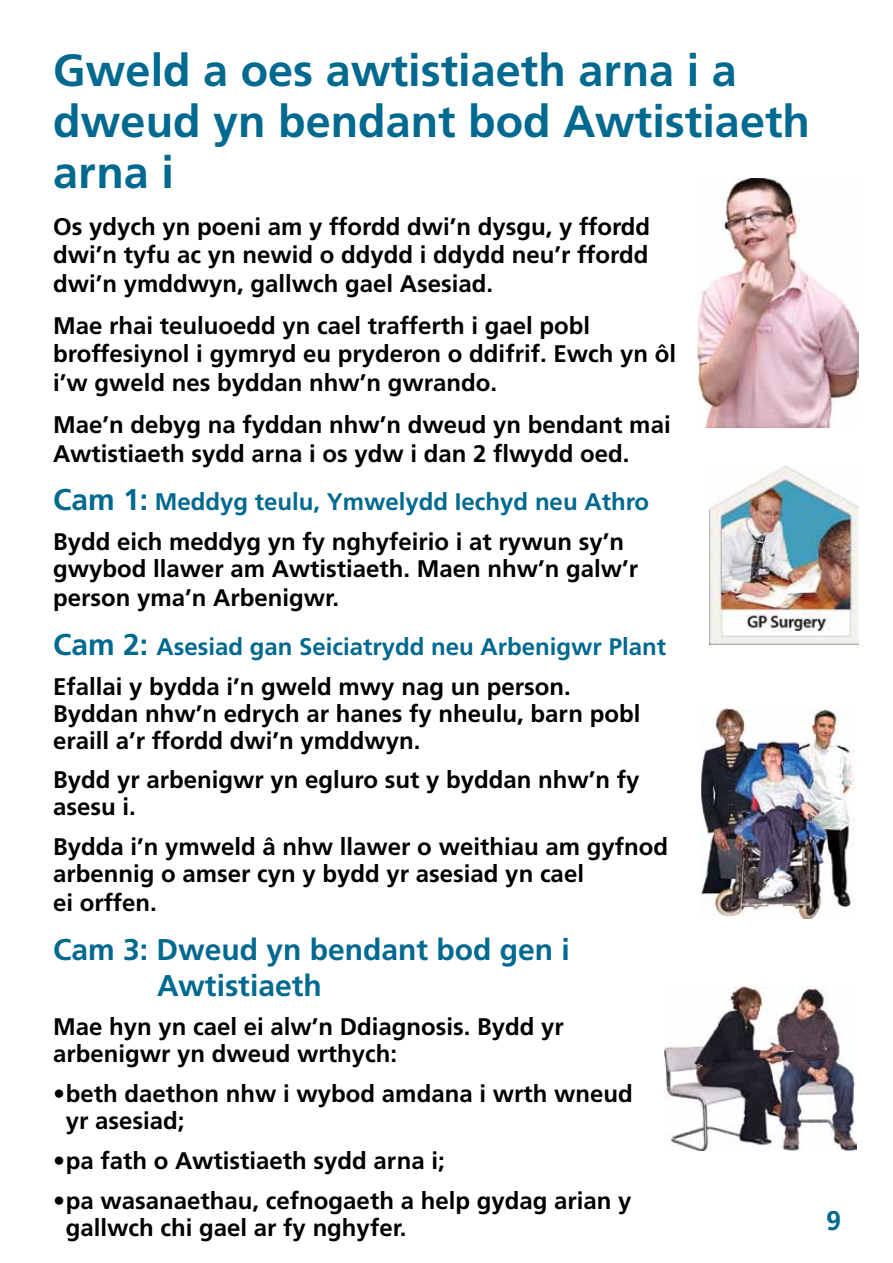
<style>
.page{position:relative;width:893px;height:1263px;background:#fff}
.page>*{position:absolute;margin:0;border:0;box-sizing:border-box;transform-origin:0 0}
.t1{font:700 45px/51px "Frutiger LT Std";color:#006990}
.t2{font:700 30px/36px "Frutiger LT Std";color:#006990}
.t3{font:700 27px "Frutiger LT Std";color:#006990}
.t4{font:700 24px/28.8px "Frutiger LT Std";color:#000}
.t5{font:700 24px/39.8px "Frutiger LT Std";color:#006990}
.s1{font-size:30px;color:#006990}
.s2{color:#006990}
.s3{font-size:30px}
.s4{color:#000}
</style>
<div class="page">
<img style="left:709px;top:467px;width:150px;height:177px">
<img style="left:701px;top:708px;width:154px;height:210px">
<img style="left:664px;top:986px;width:193px;height:164px">
<img style="left:697px;top:179px;width:161px;height:249px">
<h1 class="t1" style="left:53px;top:45px;width:758px">Gweld a oes awtistiaeth arna i a dweud yn bendant bod Awtistiaeth arna i</h1>
<p class="t4" style="left:53px;top:212px;width:599px;text-align:justify">Os ydych yn poeni am y ffordd dwi’n dysgu, y ffordd dwi’n tyfu ac yn newid o ddydd i ddydd neu’r ffordd dwi’n ymddwyn, gallwch gael Asesiad.</p>
<p class="t4" style="left:53px;top:311px;width:624px">Mae rhai teuluoedd yn cael trafferth i gael pobl broffesiynol i gymryd eu pryderon o ddifrif. Ewch yn ôl i’w gweld nes byddan nhw’n gwrando.</p>
<p class="t4" style="left:53px;top:410px;width:619px">Mae’n debyg na fyddan nhw’n dweud yn bendant mai<br>Awtistiaeth sydd arna i os ydw i dan 2 flwydd oed.</p>
<p class="t4" style="left:53px;top:482px;width:598px;line-height:39.8px"><span class="s1">Cam 1:</span> <span class="s2">Meddyg teulu, Ymwelydd Iechyd neu Athro<br></span>Bydd eich meddyg yn fy nghyfeirio i at rywun sy’n</p>
<p class="t4" style="left:53px;top:554px;width:587px">gwybod llawer am Awtistiaeth. Maen nhw’n galw’r person yma’n Arbenigwr.</p>
<p class="t5" style="left:53px;top:627px;width:614px"><span class="s3">Cam 2:</span> Asesiad gan Seiciatrydd neu Arbenigwr Plant<br><span class="s4">Efallai y bydda i’n gweld mwy nag un person.</span></p>
<p class="t4" style="left:53px;top:700px;width:589px;line-height:27px">Byddan nhw’n edrych ar hanes fy nheulu, barn pobl eraill a’r ffordd dwi’n ymddwyn.</p>
<p class="t4" style="left:53px;top:766px;width:588px;line-height:27px">Bydd yr arbenigwr yn egluro sut y byddan nhw’n fy asesu i.</p>
<p class="t4" style="left:53px;top:833px;width:616px;line-height:27.9px">Bydda i’n ymweld â nhw llawer o weithiau am gyfnod arbennig o amser cyn y bydd yr asesiad yn cael<br>ei orffen.</p>
<p class="t2" style="left:157px;top:931px;width:414px;text-indent:-104px">Cam 3: Dweud yn bendant bod gen i<br>Awtistiaeth</p>
<p class="t4" style="left:53px;top:1014px;width:512px;line-height:27px">Mae hyn yn cael ei alw’n Ddiagnosis. Bydd yr arbenigwr yn dweud wrthych:</p>
<p class="t4" style="left:66px;top:1080px;width:568px;line-height:27px;text-indent:-13px">• beth daethon nhw i wybod amdana i wrth wneud yr asesiad;</p>
<p class="t4" style="left:53px;top:1146px;width:393px">• pa fath o Awtistiaeth sydd arna i;</p>
<p class="t4" style="left:66px;top:1187px;width:567px;line-height:27px;text-indent:-13px">• pa wasanaethau, cefnogaeth a help gydag arian y gallwch chi gael ar fy nghyfer.</p>
<p class="t3" style="left:826px;top:1205px;width:17px">9</p>
</div>
